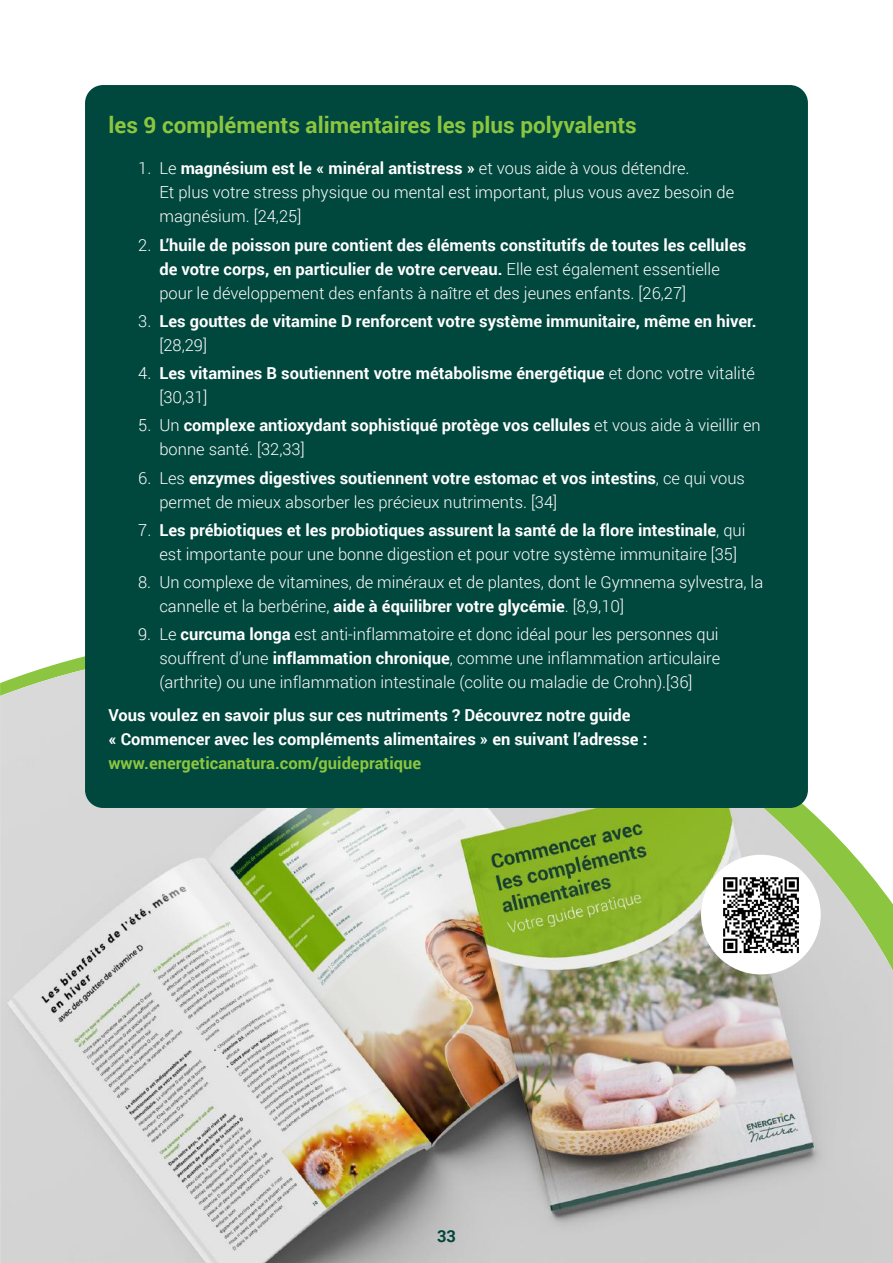
<style>
.page{position:relative;width:893px;height:1263px;background:#fff}
.page>*{position:absolute;margin:0;border:0;box-sizing:border-box;transform-origin:0 0}
.t1{font:700 22.5px "Roboto";color:#8cc640}
.t2{font:300 16.5px/24px "Roboto";color:#fff}
.t3{font:700 16.5px/24px "Roboto";color:#fff}
.t4{font:700 16.5px "Roboto";color:#8cc640}
.t5{font:700 16.5px "Roboto";color:#00473d}
.s1{font-weight:700}
.s2{font-weight:300}
</style>
<div class="page">
<img style="left:0;top:656px;width:893px;height:607px">
<div style="left:85px;top:85px;width:723px;height:723px;background:#00473d;border-radius:18px"></div>
<div style="left:701px;top:855px;width:120px;height:119px;background:#fff;border-radius:50%"></div>
<img style="left:723px;top:877px;width:76px;height:77px">
<h1 class="t1" style="left:108px;top:109px;width:530px">les 9 compléments alimentaires les plus polyvalents</h1>
<p class="t2" style="left:159px;top:156px;width:576px;text-indent:-21px">1. Le <span class="s1">magnésium est le « minéral antistress »</span> et vous aide à vous détendre.<br>Et plus votre stress physique ou mental est important, plus vous avez besoin de magnésium. [24,25]</p>
<p class="t3" style="left:159px;top:232px;width:588px;text-indent:-21px"><span class="s2">2.</span> L’huile de poisson pure contient des éléments constitutifs de toutes les cellules de votre corps, en particulier de votre cerveau. <span class="s2">Elle est également essentielle pour le développement des enfants à naître et des jeunes enfants. [26,27]</span></p>
<p class="t3" style="left:159px;top:308px;width:599px;text-indent:-21px"><span class="s2">3.</span> Les gouttes de vitamine D renforcent votre système immunitaire, même en hiver. <span class="s2">[28,29]</span></p>
<p class="t3" style="left:159px;top:361px;width:597px;text-indent:-21px"><span class="s2">4.</span> Les vitamines B soutiennent votre métabolisme énergétique <span class="s2">et donc votre vitalité [30,31]</span></p>
<p class="t3" style="left:159px;top:413px;width:603px;text-indent:-21px"><span class="s2">5. Un</span> complexe antioxydant sophistiqué protège vos cellules <span class="s2">et vous aide à vieillir en bonne santé. [32,33]</span></p>
<p class="t2" style="left:159px;top:465px;width:587px;text-indent:-21px">6. Les <span class="s1">enzymes digestives soutiennent votre estomac et vos intestins</span>, ce qui vous permet de mieux absorber les précieux nutriments. [34]</p>
<p class="t2" style="left:159px;top:517px;width:588px;text-indent:-21px">7. <span class="s1">Les prébiotiques et les probiotiques assurent la santé de la flore intestinale</span>, qui est importante pour une bonne digestion et pour votre système immunitaire [35]</p>
<p class="t2" style="left:159px;top:570px;width:605px;text-indent:-21px">8. Un complexe de vitamines, de minéraux et de plantes, dont le Gymnema sylvestra, la cannelle et la berbérine, <span class="s1">aide à équilibrer votre glycémie</span>. [8,9,10]</p>
<p class="t2" style="left:159px;top:622px;width:562px;text-align:justify;text-indent:-21px">9. Le <span class="s1">curcuma longa</span> est anti-inflammatoire et donc idéal pour les personnes qui souffrent d’une <span class="s1">inflammation chronique</span>, comme une inflammation articulaire (arthrite) ou une inflammation intestinale (colite ou maladie de Crohn).[36]</p>
<p class="t3" style="left:108px;top:702px;width:540px">Vous voulez en savoir plus sur ces nutriments ? Découvrez notre guide<br>« Commencer avec les compléments alimentaires » en suivant l’adresse :</p>
<p class="t4" style="left:108px;top:751px;width:314px">www.energeticanatura.com/guidepratique</p>
<p class="t5" style="left:437px;top:1224px;width:20px">33</p>
</div>
